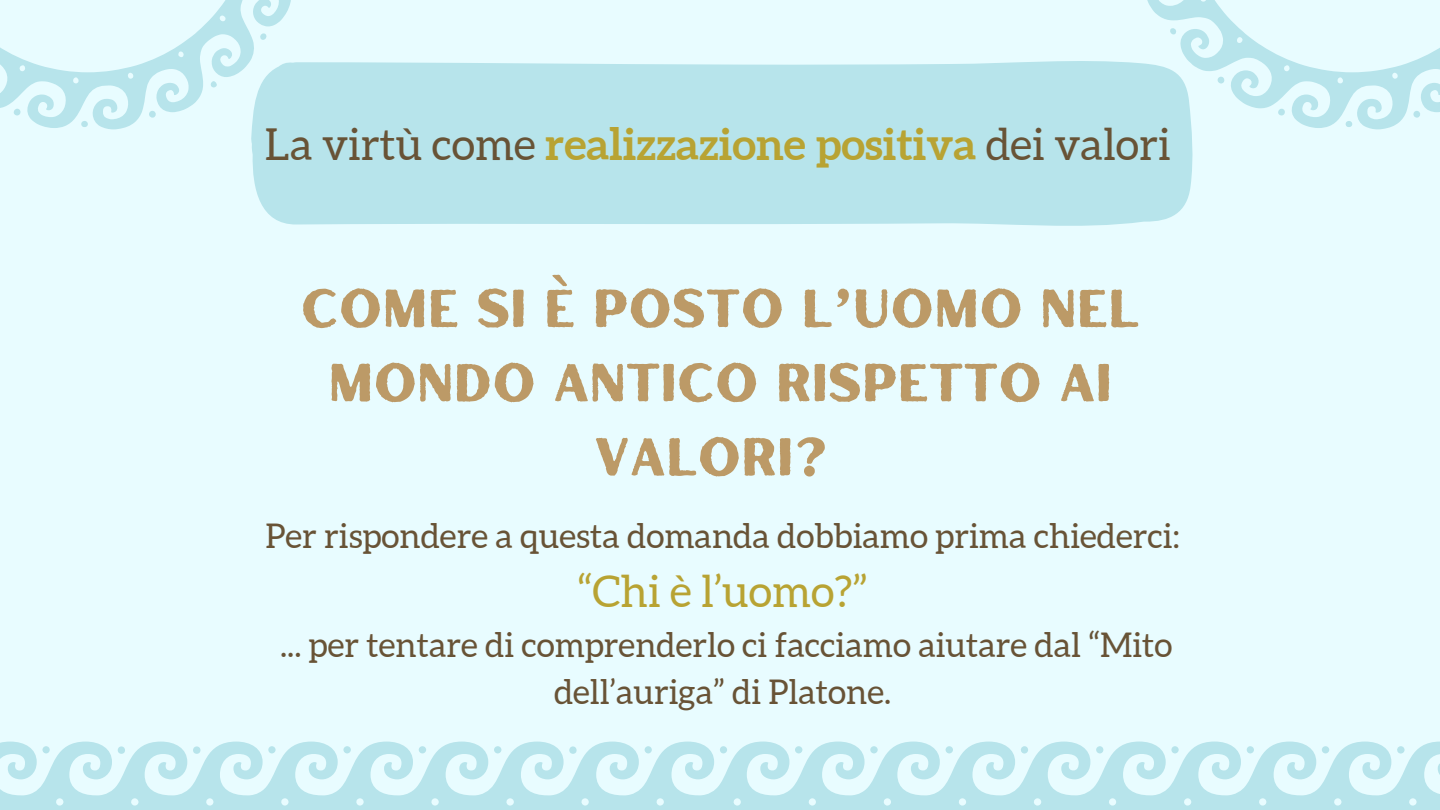
<style>
.page{position:relative;width:1440px;height:810px;background:#e8fcff}
.page>*{position:absolute;margin:0;border:0;box-sizing:border-box;transform-origin:0 0}
.t1{font:53.2px/74.2px "Hertical Sans Rough";color:#bc9a67;text-align:center}
.t2{font:700 44px "Aleo";color:#b8a333}
.t3{font:44px "Aleo";color:#b8a333}
.t4{font:34px/47.2px "Aleo";color:#685336;text-align:center}
.s1{font-weight:400;color:#685336}
</style>
<div class="page">
<svg style="left:0;top:0;width:291px;height:129px"></svg>
<svg style="left:1147px;top:0;width:293px;height:129px"></svg>
<svg style="left:0;top:742px;width:1440px;height:68px;fill:#b7e4eb"></svg>
<div style="left:795px;top:746px;width:7px;height:7px;background:#b7e4eb;border-radius:50%"></div>
<div style="left:720px;top:746px;width:7px;height:7px;background:#b7e4eb;border-radius:50%"></div>
<div style="left:870px;top:746px;width:8px;height:7px;background:#b7e4eb;border-radius:50%"></div>
<div style="left:946px;top:746px;width:7px;height:7px;background:#b7e4eb;border-radius:50%"></div>
<svg style="left:1020px;top:746px;width:8px;height:8px"></svg>
<div style="left:1096px;top:746px;width:7px;height:7px;background:#b7e4eb;border-radius:50%"></div>
<div style="left:1171px;top:746px;width:8px;height:7px;background:#b7e4eb;border-radius:50%"></div>
<div style="left:1247px;top:746px;width:7px;height:7px;background:#b7e4eb;border-radius:50%"></div>
<div style="left:1322px;top:746px;width:7px;height:7px;background:#b7e4eb;border-radius:50%"></div>
<svg style="left:1396px;top:746px;width:9px;height:8px"></svg>
<div style="left:251px;top:58px;width:943px;height:168px;background:#b7e4eb"></div>
<p class="t2" style="left:265px;top:119px;width:907px"><span class="s1">La virtù come</span> realizzazione positiva <span class="s1">dei valori</span></p>
<p class="t1" style="left:300px;top:270px;width:840px">COME SI È POSTO L’UOMO NEL<br>MONDO ANTICO RISPETTO AI<br>VALORI?</p>
<p class="t4" style="left:266px;top:512px;width:916px">Per rispondere a questa domanda dobbiamo prima chiederci:</p>
<h2 class="t3" style="left:578px;top:566px;width:291px">“Chi è l’uomo?”</h2>
<h1 class="t4" style="left:280px;top:621px;width:894px">... per tentare di comprenderlo ci facciamo aiutare dal “Mito dell’auriga” di Platone.</h1>
</div>
